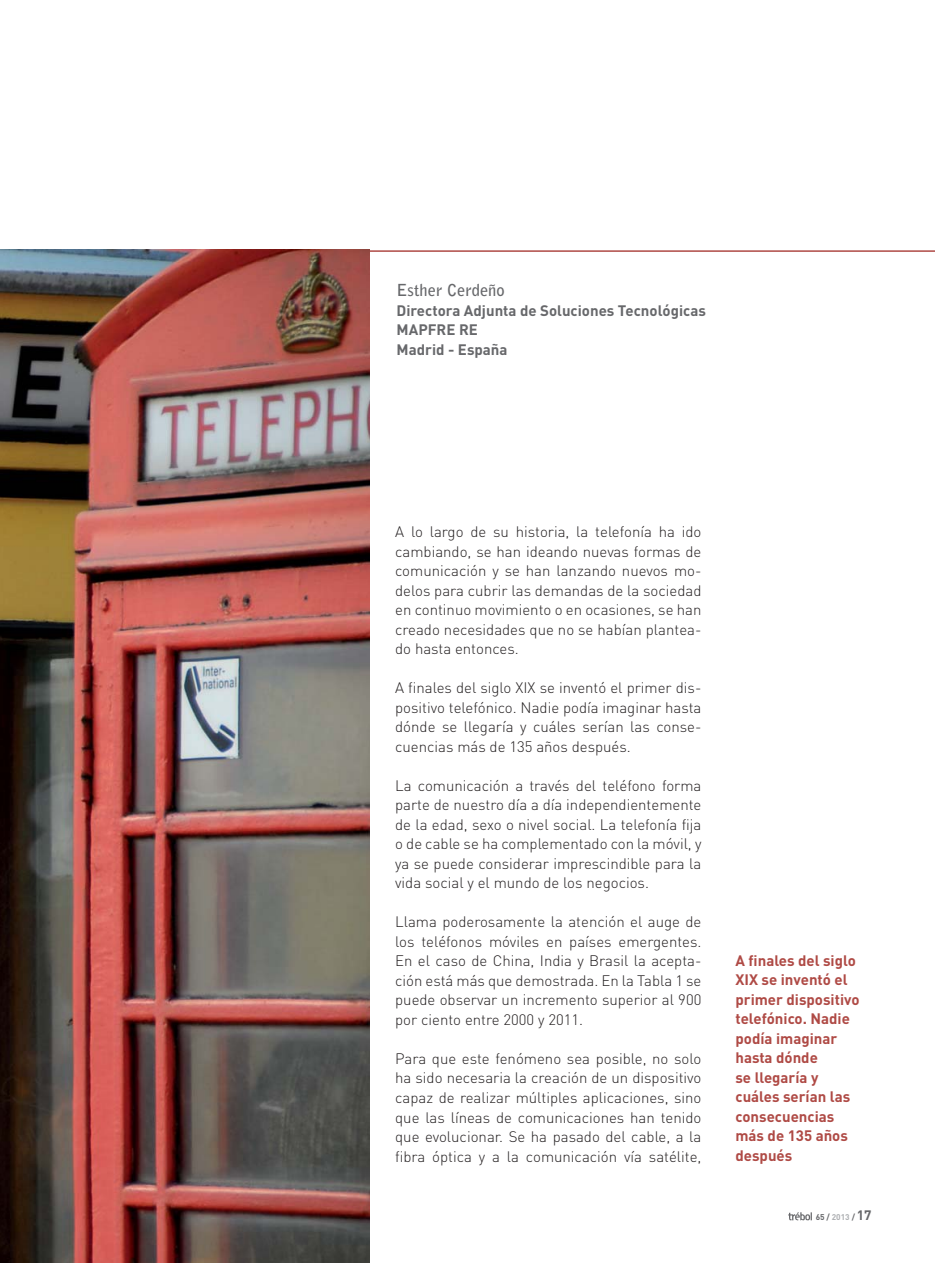
<style>
.page{position:relative;width:935px;height:1263px;background:#fff}
.page>*{position:absolute;margin:0;border:0;box-sizing:border-box;transform-origin:0 0}
.t1{font:700 16.5px "Bell Gothic Std";color:#67686b}
.t2{font:300 15px/19.5px "DIN";color:#231f20;text-align:justify}
.t3{font:700 15px/19.5px "DIN";color:#af4a45}
.t4{font:700 15px/19.5px "DIN";color:#67686b}
.t5{font:700 8.25px "DIN";color:#67686b}
.s1{color:#aeb0b3}
.s2{font-size:13.5px}
</style>
<div class="page">
<svg style="left:788px;top:1212px;width:24px;height:8px"></svg>
<hr style="left:0;top:250px;width:935px;height:2px;background:#af4a45">
<img style="left:0;top:250px;width:370px;height:1012px">
<p class="t1" style="left:396px;top:282px;width:110px">Esther Cerdeño</p>
<p class="t4" style="left:396px;top:302px;width:311px">Directora Adjunta de Soluciones Tecnológicas<br>MAPFRE RE<br>Madrid - España</p>
<p class="t2" style="left:395px;top:523px;width:308px">A lo largo de su historia, la telefonía ha ido cambiando, se han ideando nuevas formas de comunicación y se han lanzando nuevos mo&shy;delos para cubrir las demandas de la sociedad en continuo movimiento o en ocasiones, se han creado necesidades que no se habían plantea&shy;do hasta entonces.</p>
<p class="t2" style="left:395px;top:679px;width:308px">A finales del siglo XIX se inventó el primer dis&shy;positivo telefónico. Nadie podía imaginar hasta dónde se llegaría y cuáles serían las conse&shy;cuencias más de 135 años después.</p>
<p class="t2" style="left:395px;top:777px;width:308px">La comunicación a través del teléfono forma parte de nuestro día a día independientemente de la edad, sexo o nivel social. La telefonía fija o de cable se ha complementado con la móvil, y ya se puede considerar imprescindible para la vida social y el mundo de los negocios.</p>
<p class="t2" style="left:395px;top:913px;width:308px">Llama poderosamente la atención el auge de los teléfonos móviles en países emergentes.<br>En el caso de China, India y Brasil la acepta&shy;ción está más que demostrada. En la Tabla 1 se puede observar un incremento superior al 900 por ciento entre 2000 y 2011.</p>
<p class="t2" style="left:395px;top:1050px;width:308px">Para que este fenómeno sea posible, no solo ha sido necesaria la creación de un dispositivo capaz de realizar múltiples aplicaciones, sino que las líneas de comunicaciones han tenido que evolucionar. Se ha pasado del cable, a la fibra óptica y a la comunicación vía satélite,</p>
<p class="t3" style="left:735px;top:952px;width:126px">A finales del siglo<br>XIX se inventó el primer dispositivo telefónico. Nadie podía imaginar hasta dónde<br>se llegaría y cuáles serían las consecuencias más de 135 años después</p>
<p class="t5" style="left:815px;top:1214px;width:57px">65 / <span class="s1">2013</span> / <span class="s2">17</span></p>
</div>
